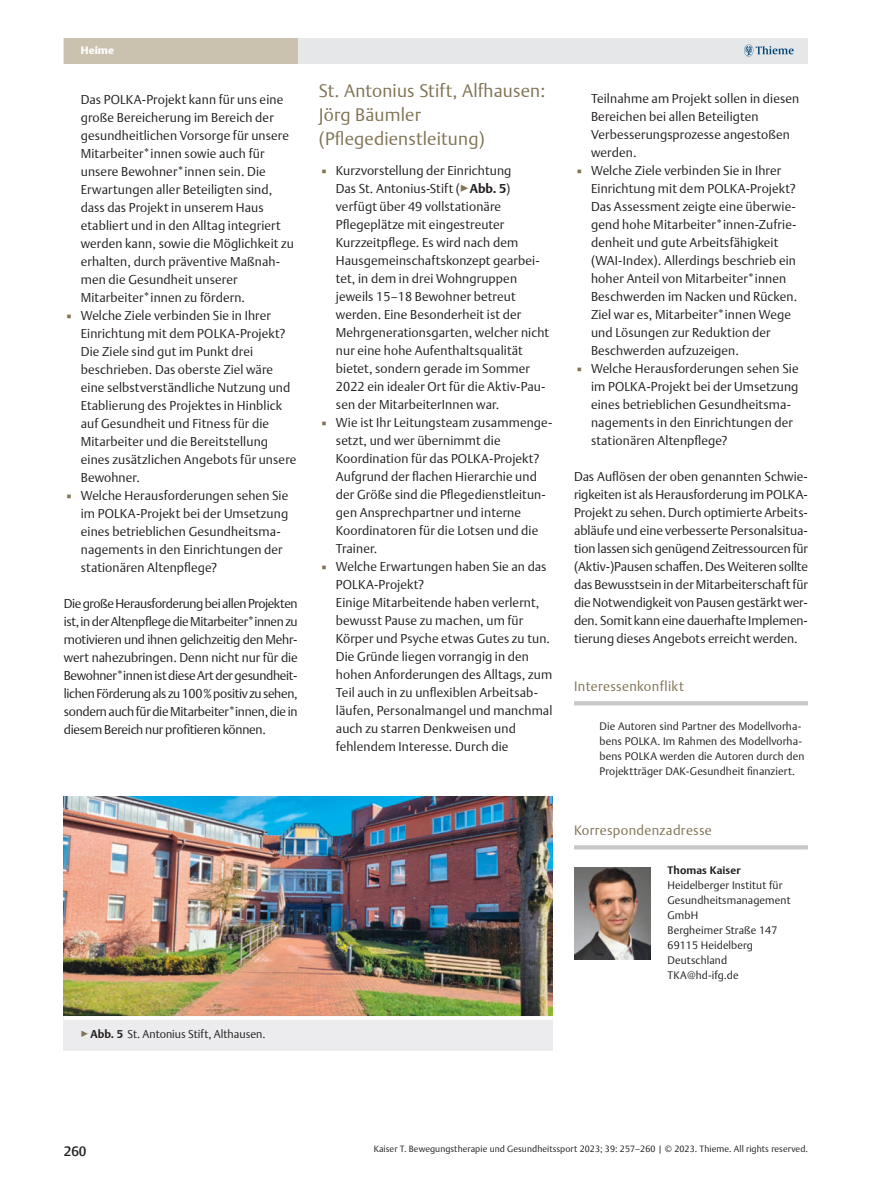
<style>
.page{position:relative;width:893px;height:1191px;background:#fff}
.page>*{position:absolute;margin:0;border:0;box-sizing:border-box;transform-origin:0 0}
.t1{font:300 18px/24px "Thieme Argo 2011";letter-spacing:.01em;color:#817354}
.t2{font:300 13.5px "Thieme Argo 2011";letter-spacing:.025em;color:#817354}
.t3{font:500 13.5px "Thieme Argo 2011";color:#231f20}
.t4{font:300 12.75px/18px "Thieme Argo 2011";letter-spacing:.01em;color:#231f20}
.t5{font:300 11.25px "Thieme Argo 2011";color:#231f20}
.t6{font:300 10.8px/15px "Thieme Argo 2011";letter-spacing:.01em;color:#231f20}
.t7{font:700 10.8px "Thieme Argo 2011";letter-spacing:.01em;color:#231f20}
.t8{font:900 10.8px "Thieme Argo 2011";letter-spacing:.01em;color:#fff}
.t9{font:300 9px "Thieme Argo 2011";letter-spacing:.01em;color:#231f20}
.s1{color:#817354}
.s2{font-weight:700}
</style>
<div class="page">
<div style="left:64px;top:38px;width:744px;height:26px;background:#e6e7e9"></div>
<div style="left:64px;top:38px;width:234px;height:26px;background:#cac2af"></div>
<svg style="left:744px;top:44px;width:50px;height:13px"></svg>
<hr style="left:574px;top:701px;width:234px;height:4px;background:#c7c8ca">
<svg style="left:574px;top:845px;width:234px;height:4px"></svg>
<img style="left:574px;top:867px;width:76px;height:92px">
<img style="left:64px;top:796px;width:489px;height:220px">
<div style="left:64px;top:1016px;width:489px;height:34px;background:#ececee"></div>
<hr style="left:64px;top:1016px;width:489px;height:4px;background:#fff">
<p class="t8" style="left:81px;top:44px;width:35px">Heime</p>
<p class="t4" style="left:81px;top:90px;width:215px">Das POLKA-Projekt kann für uns eine große Bereicherung im Bereich der gesundheitlichen Vorsorge für unsere Mitarbeiter*innen sowie auch für unsere Bewohner*innen sein. Die Erwartungen aller Beteiligten sind, dass das Projekt in unserem Haus etabliert und in den Alltag integriert werden kann, sowie die Möglichkeit zu erhalten, durch präventive Maßnah&shy;men die Gesundheit unserer Mitarbeiter*innen zu fördern.</p>
<p class="t4" style="left:81px;top:306px;width:217px;text-indent:-17px"><span class="s1">▪</span> Welche Ziele verbinden Sie in Ihrer Einrichtung mit dem POLKA-Projekt?<br>Die Ziele sind gut im Punkt drei beschrieben. Das oberste Ziel wäre eine selbstverständliche Nutzung und Etablierung des Projektes in Hinblick auf Gesundheit und Fitness für die Mitarbeiter und die Bereitstellung eines zusätzlichen Angebots für unsere Bewohner.</p>
<p class="t4" style="left:81px;top:486px;width:209px;text-indent:-17px"><span class="s1">▪</span> Welche Herausforderungen sehen Sie im POLKA-Projekt bei der Umsetzung eines betrieblichen Gesundheitsma&shy;nagements in den Einrichtungen der stationären Altenpflege?</p>
<p class="t4" style="left:64px;top:594px;width:235px;text-align:justify">Die große Herausforderung bei allen Projekten ist, in der Altenpflege die Mitarbeiter*innen zu motivieren und ihnen gelichzeitig den Mehr&shy;wert nahezubringen. Denn nicht nur für die Bewohner*innen ist diese Art der gesundheit&shy;lichen Förderung als zu 100 % positiv zu sehen, sondern auch für die Mitarbeiter*innen, die in diesem Bereich nur profitieren können.</p>
<h1 class="t1" style="left:319px;top:78px;width:228px">St. Antonius Stift, Alfhausen:<br>Jörg Bäumler<br>(Pflegedi enstleitung)</h1>
<p class="t4" style="left:336px;top:161px;width:215px;text-indent:-17px"><span class="s1">▪</span> Kurzvorstellung der Einrichtung<br>Das St. Antonius-Stift ( <span class="s1">▶</span><span class="s2">Abb. 5</span> ) verfügt über 49 vollstationäre Pflegeplätze mit eingestreuter Kurzzeitpflege. Es wird nach dem Hausgemeinschaftskonzept gearbei&shy;tet, in dem in drei Wohngruppen jeweils 15–18 Bewohner betreut werden. Eine Besonderheit ist der Mehrgenerationsgarten, welcher nicht nur eine hohe Aufenthaltsqualität bietet, sondern gerade im Sommer 2022 ein idealer Ort für die Aktiv-Pau&shy;sen der MitarbeiterInnen war.</p>
<p class="t4" style="left:336px;top:413px;width:218px;text-indent:-17px"><span class="s1">▪</span> Wie ist Ihr Leitungsteam zusammenge&shy;setzt, und wer übernimmt die<br>Koordination für das POLKA-Projekt?<br>Aufgrund der flachen Hierarchie und der Größe sind die Pflegedienstleitun&shy;gen Ansprechpartner und interne<br>Koordinatoren für die Lotsen und die<br>Trainer.</p>
<p class="t4" style="left:336px;top:557px;width:218px;text-indent:-17px"><span class="s1">▪</span> Welche Erwartungen haben Sie an das POLKA-Projekt?<br>Einige Mitarbeitende haben verlernt, bewusst Pause zu machen, um für Körper und Psyche etwas Gutes zu tun.<br>Die Gründe liegen vorrangig in den hohen Anforderungen des Alltags, zum Teil auch in zu unflexiblen Arbeitsab&shy;läufen, Personalmangel und manchmal auch zu starren Denkweisen und fehlendem Interesse. Durch die</p>
<p class="t5" style="left:81px;top:1027px;width:186px"><span class="s1">▶</span><span class="s2">Abb. 5</span> St. Antonius Stift, Althausen.</p>
<p class="t4" style="left:591px;top:89px;width:210px">Teilnahme am Projekt sollen in diesen<br>Bereichen bei allen Beteiligten<br>Verbesserungsprozesse angestoßen werden.</p>
<p class="t4" style="left:591px;top:161px;width:208px;text-indent:-17px"><span class="s1">▪</span> Welche Ziele verbinden Sie in Ihrer Einrichtung mit dem POLKA-Projekt?<br>Das Assessment zeigte eine überwie&shy;gend hohe Mitarbeiter*innen-Zufrie&shy;denheit und gute Arbeitsfähigkeit (WAI-Index). Allerdings beschrieb ein hoher Anteil von Mitarbeiter*innen Beschwerden im Nacken und Rücken.<br>Ziel war es, Mitarbeiter*innen Wege und Lösungen zur Reduktion der Beschwerden aufzuzeigen.</p>
<p class="t4" style="left:591px;top:359px;width:209px;text-indent:-17px"><span class="s1">▪</span> Welche Herausforderungen sehen Sie im POLKA-Projekt bei der Umsetzung eines betrieblichen Gesundheitsma&shy;nagements in den Einrichtungen der stationären Altenpflege?</p>
<p class="t4" style="left:574px;top:467px;width:235px;text-align:justify">Das Auflösen der oben genannten Schwie&shy;rigkeiten ist als Herausforderung im POLKA-Projekt zu sehen. Durch optimierte Arbeits&shy;abläufe und eine verbesserte Personalsitua&shy;tion lassen sich genügend Zeitressourcen für (Aktiv-)Pausen schaffen. Des Weiteren sollte das Bewusstsein in der Mitarbeiterschaft für die Notwendigkeit von Pausen gestärkt wer&shy;den. Somit kann eine dauerhafte Implemen&shy;tierung dieses Angebots erreicht werden.</p>
<p class="t2" style="left:574px;top:677px;width:111px">Interessenkonflikt</p>
<p class="t6" style="left:600px;top:718px;width:206px">Die Autoren sind Partner des Modellvorha&shy;bens POLKA. Im Rahmen des Modellvorha&shy;bens POLKA werden die Autoren durch den Projektträger DAK-Gesundheit finanziert.</p>
<p class="t2" style="left:574px;top:821px;width:139px">Korrespondenzadresse</p>
<p class="t7" style="left:668px;top:863px;width:74px">Thomas Kaiser</p>
<p class="t6" style="left:667px;top:877px;width:125px">Heidelberger Institut für<br>Gesundheitsmanagement<br>GmbH<br>Bergheimer Straße 147<br>69115 Heidelberg<br>Deutschland<br>TKA@hd-ifg.de</p>
<p class="t3" style="left:64px;top:1143px;width:24px">260</p>
<p class="t9" style="left:374px;top:1143px;width:436px">Kaiser T. Bewegungstherapie und Gesundheitssport 2023 ; 39 : 257 – 260 | © 2023 . Thieme. All rights reserved.</p>
</div>
